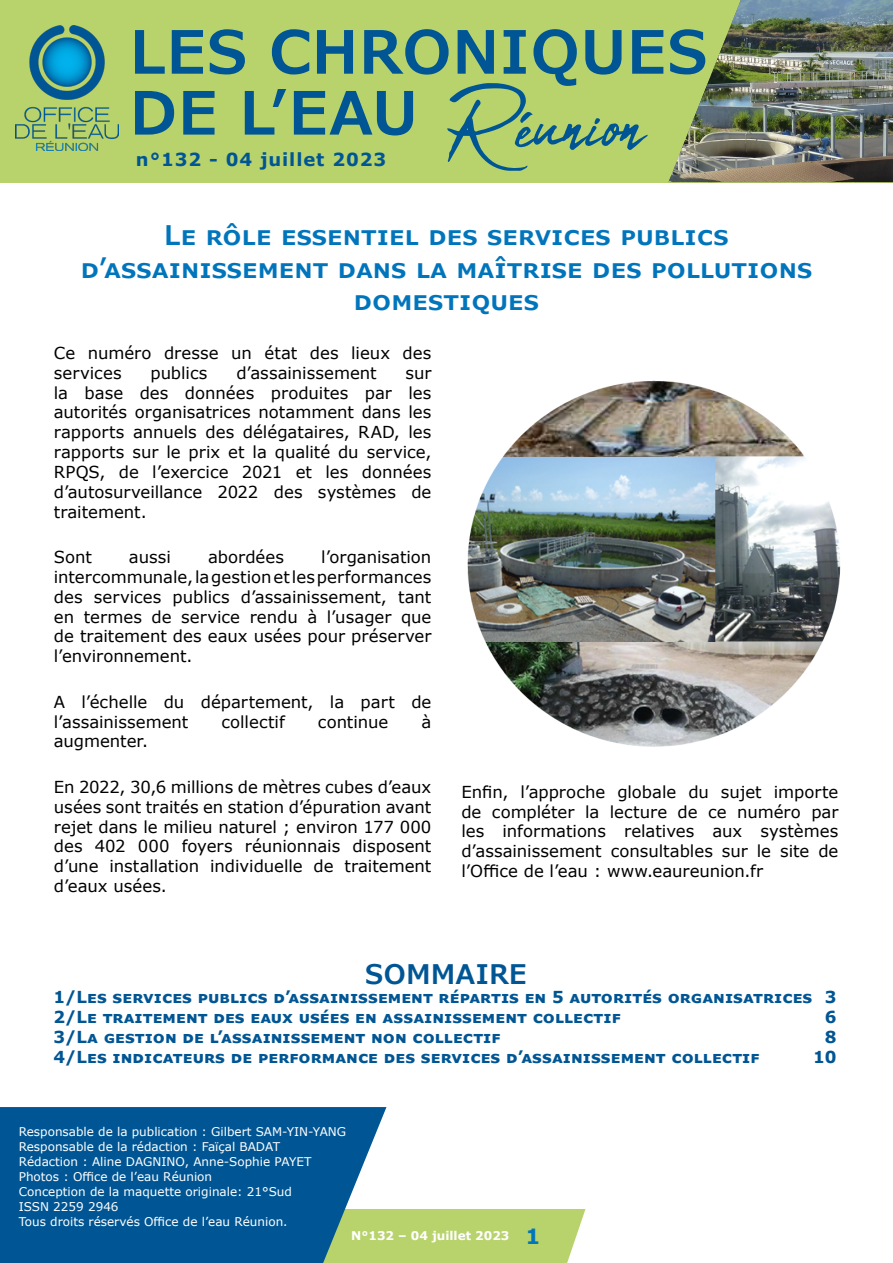
<style>
.page{position:relative;width:893px;height:1263px;background:#fff}
.page>*{position:absolute;margin:0;border:0;box-sizing:border-box;transform-origin:0 0}
.t1{font:105px "Abuget";color:#005694}
.t2{font:600 60px "Verdana Pro";color:#005694}
.t3{font:600 27px/32.4px "Verdana Pro";color:#0075bc;text-align:center}
.t4{font:600 27px "Verdana Pro";color:#005694}
.t5{font:700 18px "Verdana Pro";letter-spacing:.05em;color:#005694}
.t6{font:16.5px/19.8px "Verdana";color:#000;text-align:justify}
.t7{font:700 16.5px/19.8px "Verdana";color:#005694}
.t8{font:12px/15px "Verdana";color:#fff}
.t9{font:700 12px "Verdana Pro";color:#fff}
.s1{font-size:21px;color:#0075bc}
</style>
<div class="page">
<div style="left:386px;top:1209px;width:199px;height:54px;background:#b9d36c"></div>
<div style="left:0;top:0;width:893px;height:183px;background:#b9d36c"></div>
<img style="left:15px;top:25px;width:104px;height:125px">
<img style="left:668px;top:0;width:225px;height:182px">
<svg style="left:0;top:1107px;width:386px;height:156px;background:#116195"></svg>
<img style="left:467px;top:380px;width:374px;height:367px">
<h2 class="t2" style="left:129px;top:13px;width:580px">LES CHRONIQUES</h2>
<h1 class="t1" style="left:447px;top:66px;width:200px">Réunion</h1>
<h2 class="t2" style="left:129px;top:74px;width:290px">DE L’EAU</h2>
<p class="t5" style="left:136px;top:148px;width:252px">n°132 - 04 juillet 2023</p>
<h3 class="t3" style="left:81px;top:220px;width:733px">Le rôle essentiel des services publics d’assainissement dans la maîtrise des pollutions domestiques</h3>
<p class="t6" style="left:54px;top:343px;width:379px">Ce numéro dresse un état des lieux des services</p>
<p class="t6" style="left:150px;top:363px;width:59px">publics</p>
<p class="t6" style="left:236px;top:363px;width:142px">d’assainissement</p>
<p class="t6" style="left:54px;top:363px;width:379px;text-indent:352px">sur la base des données produites par les autorités organisatrices notamment dans les rapports annuels des délégataires, RAD, les rapports sur le prix et la qualité du service, RPQS, de l’exercice 2021 et les données d’autosurveillance 2022 des systèmes de traitement.</p>
<p class="t6" style="left:54px;top:547px;width:40px">Sont</p>
<p class="t6" style="left:129px;top:547px;width:44px">aussi</p>
<p class="t6" style="left:208px;top:547px;width:78px">abordées</p>
<p class="t6" style="left:54px;top:547px;width:379px;text-indent:267px">l’organisation intercommunale, la gestion et les performances des services publics d’assainissement, tant en termes de service rendu à l’usager que de traitement des eaux usées pour préserver l’environnement.</p>
<p class="t6" style="left:54px;top:692px;width:379px">A l’échelle du département, la part de l’assainissement</p>
<p class="t6" style="left:222px;top:711px;width:65px">collectif</p>
<p class="t6" style="left:318px;top:711px;width:72px">continue</p>
<p class="t6" style="left:421px;top:711px;width:11px">à</p>
<p class="t6" style="left:54px;top:731px;width:96px">augmenter.</p>
<p class="t6" style="left:54px;top:777px;width:379px">En 2022, 30,6 millions de mètres cubes d’eaux usées sont traités en station d’épuration avant rejet dans le milieu naturel ; environ 177 000 des 402 000 foyers réunionnais disposent d’une installation individuelle de traitement d’eaux usées.</p>
<p class="t6" style="left:461px;top:782px;width:378px">Enfin, l’approche globale du sujet importe de compléter la lecture de ce numéro par les informations relatives aux systèmes d’assainissement consultables sur le site de l’Office de l’eau : www.eaureunion.fr</p>
<h3 class="t4" style="left:365px;top:956px;width:163px">SOMMAIRE</h3>
<p class="t7" style="left:54px;top:987px;width:785px">1/Les services publics d’assainissement répartis en 5 autorités organisatrices 3<br>2/Le traitement des eaux usées en assainissement collectif</p>
<p class="t7" style="left:825px;top:1007px;width:13px">6</p>
<p class="t7" style="left:54px;top:1027px;width:449px">3/La gestion de l’assainissement non collectif</p>
<p class="t7" style="left:825px;top:1027px;width:13px">8</p>
<p class="t7" style="left:54px;top:1047px;width:707px">4/Les indicateurs de performance des services d’assainissement collectif</p>
<p class="t7" style="left:813px;top:1047px;width:25px">10</p>
<p class="t8" style="left:19px;top:1124px;width:329px">Responsable de la publication : Gilbert SAM-YIN-YANG Responsable de la rédaction : Faïçal BADAT<br>Rédaction : Aline DAGNINO, Anne-Sophie PAYET Photos : Office de l’eau Réunion<br>Conception de la maquette originale: 21°Sud<br>ISSN 2259 2946<br>Tous droits réservés Office de l’eau Réunion.</p>
<p class="t9" style="left:351px;top:1228px;width:190px">N°132 – 04 juillet 2023 <span class="s1">1</span></p>
</div>
